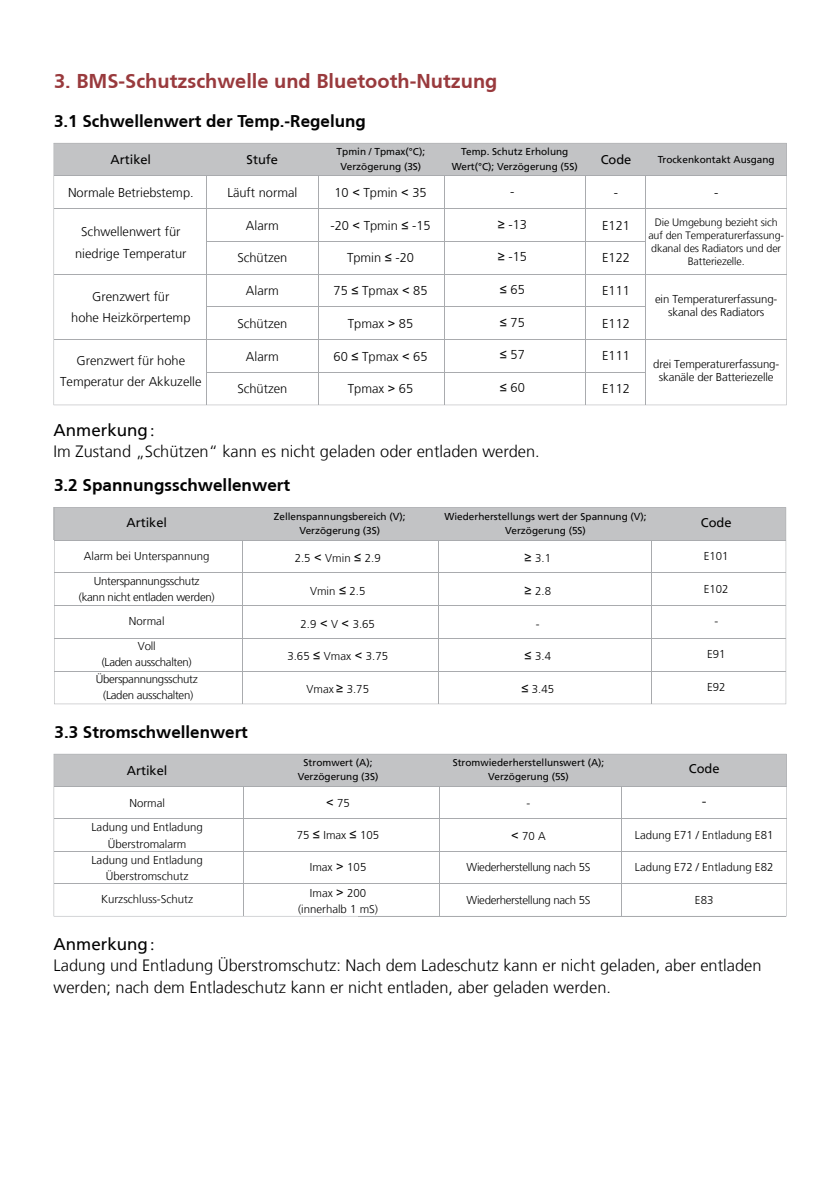
<style>
.page{position:relative;width:840px;height:1191px;background:#fff}
.page>*{position:absolute;margin:0;border:0;box-sizing:border-box;transform-origin:0 0}
.t1{font:700 20px "Frutiger CE";color:#993a3d}
.t2{font:700 17.2px "Frutiger CE";color:#030303}
.t3{font:700 17px "Frutiger CE";color:#030303}
.t4{font:17px "Frutiger LT";color:#030303}
.t5{font:300 16.4px/21.4px "Frutiger LT";color:#030303}
.t6{font:300 14.2px "Frutiger LT";color:#030303}
.t7{font:300 12.8px/21.4px "Frutiger LT";color:#030303;text-align:center}
.t8{font:12.8px "Frutiger LT";color:#030303}
.t9{font:300 11.4px/16.4px "Frutiger LT";letter-spacing:-.01em;color:#030303;text-align:center}
.t10{font:300 10.8px/12.8px "Frutiger LT";letter-spacing:-.01em;color:#030303;text-align:center}
.t11{font:10px/14.2px "Frutiger LT";color:#030303;text-align:center}
.s1{font-family:"Arial";font-weight:400}
.s2{font-family:"Adobe Song Std";font-weight:300}
.s3{font-family:"Arial";font-weight:400;font-size:12.8px}
</style>
<div class="page">
<svg style="left:54px;top:143px;width:732px;height:262px"></svg>
<hr style="left:207px;top:372px;width:438px;height:1px;background:#a9abae">
<hr style="left:54px;top:339px;width:732px;height:1px;background:#a9abae">
<hr style="left:207px;top:306px;width:438px;height:1px;background:#a9abae">
<hr style="left:54px;top:274px;width:732px;height:1px;background:#a9abae">
<hr style="left:207px;top:241px;width:438px;height:1px;background:#a9abae">
<hr style="left:54px;top:208px;width:732px;height:1px;background:#a9abae">
<hr style="left:54px;top:176px;width:732px;height:1px;background:#a9abae">
<hr style="left:584px;top:176px;width:1px;height:229px;background:#a9abae">
<hr style="left:645px;top:176px;width:1px;height:229px;background:#a9abae">
<hr style="left:317px;top:176px;width:1px;height:229px;background:#a9abae">
<hr style="left:444px;top:176px;width:1px;height:229px;background:#a9abae">
<hr style="left:206px;top:176px;width:1px;height:229px;background:#a9abae">
<svg style="left:54px;top:507px;width:731px;height:197px"></svg>
<hr style="left:54px;top:671px;width:731px;height:1px;background:#a9abae">
<hr style="left:54px;top:638px;width:731px;height:1px;background:#a9abae">
<hr style="left:54px;top:605px;width:731px;height:1px;background:#a9abae">
<hr style="left:54px;top:572px;width:731px;height:1px;background:#a9abae">
<hr style="left:54px;top:540px;width:731px;height:1px;background:#a9abae">
<hr style="left:242px;top:540px;width:1px;height:164px;background:#a9abae">
<hr style="left:438px;top:540px;width:1px;height:164px;background:#a9abae">
<hr style="left:651px;top:540px;width:1px;height:164px;background:#a9abae">
<svg style="left:54px;top:754px;width:732px;height:162px"></svg>
<hr style="left:358px;top:916px;width:427px;height:1px;background:#a9abae">
<hr style="left:54px;top:883px;width:731px;height:1px;background:#a9abae">
<hr style="left:54px;top:851px;width:731px;height:1px;background:#a9abae">
<hr style="left:54px;top:818px;width:731px;height:1px;background:#a9abae">
<hr style="left:54px;top:786px;width:731px;height:1px;background:#a9abae">
<hr style="left:621px;top:786px;width:1px;height:130px;background:#a9abae">
<hr style="left:439px;top:786px;width:1px;height:130px;background:#a9abae">
<hr style="left:243px;top:786px;width:1px;height:130px;background:#a9abae">
<h1 class="t1" style="left:54px;top:69px;width:444px">3. BMS-Schutzschwelle und Bluetooth-Nutzung</h1>
<h3 class="t3" style="left:54px;top:111px;width:313px">3.1 Schwellenwert der Temp.-Regelung</h3>
<p class="t11" style="left:336px;top:145px;width:90px">Tpmin / Tpmax(°C);<br>Verzögerung (3S)</p>
<p class="t11" style="left:657px;top:153px;width:118px">Trockenkontakt Ausgang</p>
<p class="t7" style="left:713px;top:182px;width:6px">-</p>
<p class="t10" style="left:648px;top:216px;width:137px">Die Umgebung bezieht sich auf den Temperaturerfassung&shy;dkanal des Radiators und der<br>Batteriezelle.</p>
<p class="t9" style="left:654px;top:293px;width:124px;line-height:12.8px">ein Temperaturerfassung&shy;skanal des Radiators</p>
<p class="t11" style="left:451px;top:145px;width:127px">Temp. Schutz Erholung<br>Wert(°C); Verzögerung (5S)</p>
<p class="t8" style="left:246px;top:152px;width:33px">Stufe</p>
<p class="t7" style="left:227px;top:182px;width:71px">Läuft normal</p>
<p class="t7" style="left:246px;top:215px;width:34px">Alarm</p>
<p class="t7" style="left:237px;top:247px;width:51px">Schützen</p>
<p class="t7" style="left:246px;top:280px;width:34px">Alarm</p>
<p class="t7" style="left:237px;top:313px;width:51px">Schützen</p>
<p class="t7" style="left:246px;top:345px;width:34px">Alarm</p>
<p class="t7" style="left:237px;top:378px;width:51px">Schützen</p>
<p class="t8" style="left:600px;top:152px;width:32px">Code</p>
<p class="t7" style="left:613px;top:182px;width:6px">-</p>
<p class="t7" style="left:602px;top:215px;width:29px">E121</p>
<p class="t7" style="left:602px;top:247px;width:29px">E122</p>
<p class="t7" style="left:602px;top:280px;width:29px">E111</p>
<p class="t7" style="left:602px;top:313px;width:29px">E112</p>
<p class="t7" style="left:602px;top:345px;width:29px">E111</p>
<p class="t7" style="left:602px;top:378px;width:29px">E112</p>
<p class="t8" style="left:110px;top:152px;width:42px">Artikel</p>
<p class="t7" style="left:68px;top:182px;width:127px">Normale Betriebstemp.</p>
<p class="t7" style="left:334px;top:182px;width:94px">10 <span class="s1">&lt;</span> Tpmin <span class="s1">&lt;</span> 35</p>
<p class="t7" style="left:330px;top:215px;width:102px">-20 <span class="s1">&lt;</span> Tpmin <span class="s1">≤</span> -15</p>
<p class="t7" style="left:347px;top:247px;width:68px">Tpmin <span class="s1">≤</span> -20</p>
<p class="t7" style="left:333px;top:280px;width:95px">75 <span class="s1">≤</span> Tpmax <span class="s1">&lt;</span> 85</p>
<p class="t7" style="left:348px;top:313px;width:67px">Tpmax <span class="s1">&gt;</span> 85</p>
<p class="t7" style="left:333px;top:345px;width:95px">60 <span class="s1">≤</span> Tpmax <span class="s1">&lt;</span> 65</p>
<p class="t7" style="left:348px;top:378px;width:67px">Tpmax <span class="s1">&gt;</span> 65</p>
<p class="t7" style="left:510px;top:181px;width:6px">-</p>
<p class="t7" style="left:497px;top:214px;width:31px"><span class="s1">≥</span> -13</p>
<p class="t7" style="left:497px;top:246px;width:31px"><span class="s1">≥</span> -15</p>
<p class="t7" style="left:499px;top:279px;width:26px"><span class="s1">≤</span> 65</p>
<p class="t7" style="left:499px;top:312px;width:26px"><span class="s1">≤</span> 75</p>
<p class="t7" style="left:499px;top:344px;width:26px"><span class="s1">≤</span> 57</p>
<p class="t7" style="left:499px;top:377px;width:26px"><span class="s1">≤</span> 60</p>
<p class="t7" style="left:75px;top:221px;width:113px">Schwellenwert für niedrige Temperatur</p>
<p class="t7" style="left:71px;top:286px;width:121px">Grenzwert für<br>hohe Heizkörpertemp</p>
<p class="t7" style="left:60px;top:350px;width:143px">Grenzwert für hohe<br>Temperatur der Akkuzelle</p>
<h3 class="t4" style="left:54px;top:420px;width:113px">Anmerkung<span class="s2">：</span></h3>
<h3 class="t5" style="left:54px;top:441px;width:487px">Im Zustand „Schützen“ kann es nicht geladen oder entladen werden.</h3>
<p class="t9" style="left:652px;top:357px;width:128px;line-height:12.8px">drei Temperaturerfassung&shy;skanäle der Batteriezelle</p>
<h2 class="t2" style="left:54px;top:474px;width:237px">3.2 Spannungsschwellenwert</h2>
<p class="t8" style="left:126px;top:515px;width:42px">Artikel</p>
<p class="t9" style="left:84px;top:548px;width:127px">Alarm bei Unterspannung</p>
<p class="t9" style="left:79px;top:573px;width:137px">Unterspannungsschutz<br>(kann nicht entladen werden)</p>
<p class="t9" style="left:96px;top:638px;width:104px">Voll<br>(Laden ausschalten)<br>Überspannungsschutz (Laden ausschalten)</p>
<p class="t9" style="left:129px;top:613px;width:37px">Normal</p>
<h3 class="t3" style="left:55px;top:721px;width:195px">3.3 Stromschwellenwert</h3>
<p class="t11" style="left:274px;top:509px;width:133px">Zellenspannungsbereich (V);<br>Verzögerung (3S)</p>
<p class="t11" style="left:444px;top:509px;width:204px">Wiederherstellungs wert der Spannung (V);<br>Verzögerung (5S)</p>
<p class="t9" style="left:294px;top:550px;width:87px">2.5 <span class="s3">&lt;</span> Vmin <span class="s3">≤</span> 2.9</p>
<p class="t9" style="left:310px;top:583px;width:57px">Vmin <span class="s3">≤</span> 2.5</p>
<p class="t9" style="left:300px;top:615px;width:76px">2.9 <span class="s3">&lt;</span> V <span class="s3">&lt;</span> 3.65</p>
<p class="t9" style="left:287px;top:648px;width:102px">3.65 <span class="s3">≤</span> Vmax <span class="s3">&lt;</span> 3.75</p>
<p class="t9" style="left:306px;top:681px;width:64px">Vmax <span class="s3">≥</span> 3.75</p>
<p class="t9" style="left:524px;top:550px;width:28px"><span class="s3">≥</span> 3.1</p>
<p class="t9" style="left:524px;top:583px;width:28px"><span class="s3">≥</span> 2.8</p>
<p class="t9" style="left:535px;top:615px;width:5px">-</p>
<p class="t9" style="left:524px;top:648px;width:28px"><span class="s3">≤</span> 3.4</p>
<p class="t9" style="left:521px;top:681px;width:34px"><span class="s3">≤</span> 3.45</p>
<p class="t8" style="left:700px;top:515px;width:32px">Code</p>
<p class="t9" style="left:703px;top:548px;width:26px">E101</p>
<p class="t9" style="left:703px;top:581px;width:26px">E102</p>
<p class="t9" style="left:714px;top:613px;width:5px">-</p>
<p class="t9" style="left:706px;top:646px;width:20px">E91</p>
<p class="t9" style="left:706px;top:679px;width:20px">E92</p>
<p class="t8" style="left:127px;top:762px;width:42px">Artikel</p>
<p class="t9" style="left:129px;top:794px;width:37px">Normal</p>
<p class="t9" style="left:91px;top:819px;width:113px">Ladung und Entladung<br>Überstromalarm<br>Ladung und Entladung<br>Überstromschutz</p>
<p class="t9" style="left:101px;top:891px;width:93px">Kurzschluss-Schutz</p>
<p class="t11" style="left:297px;top:755px;width:82px">Stromwert (A);<br>Verzögerung (3S)</p>
<p class="t11" style="left:452px;top:755px;width:153px">Stromwiederherstellunswert (A);<br>Verzögerung (5S)</p>
<p class="t9" style="left:326px;top:795px;width:25px"><span class="s3">&lt;</span> 75</p>
<p class="t9" style="left:297px;top:827px;width:84px">75 <span class="s3">≤</span> Imax <span class="s3">≤</span> 105</p>
<p class="t9" style="left:309px;top:859px;width:58px">Imax <span class="s3">&gt;</span> 105</p>
<p class="t9" style="left:298px;top:884px;width:81px">Imax <span class="s3">&gt;</span> 200 (innerhalb 1 mS)</p>
<p class="t9" style="left:526px;top:795px;width:5px">-</p>
<p class="t9" style="left:511px;top:828px;width:36px"><span class="s3">&lt;</span> 70 A</p>
<p class="t9" style="left:466px;top:859px;width:125px">Wiederherstellung nach 5S</p>
<p class="t9" style="left:466px;top:891px;width:125px">Wiederherstellung nach 5S</p>
<p class="t8" style="left:688px;top:761px;width:32px">Code</p>
<p class="t6" style="left:701px;top:793px;width:6px">-</p>
<p class="t9" style="left:634px;top:826px;width:140px">Ladung E71 / Entladung E81</p>
<p class="t9" style="left:634px;top:859px;width:140px">Ladung E72 / Entladung E82</p>
<p class="t9" style="left:694px;top:892px;width:20px">E83</p>
<h3 class="t4" style="left:54px;top:934px;width:113px">Anmerkung<span class="s2">：</span></h3>
<h3 class="t5" style="left:54px;top:955px;width:709px">Ladung und Entladung Überstromschutz: Nach dem Ladeschutz kann er nicht geladen, aber entladen werden; nach dem Entladeschutz kann er nicht entladen, aber geladen werden.</h3>
</div>
